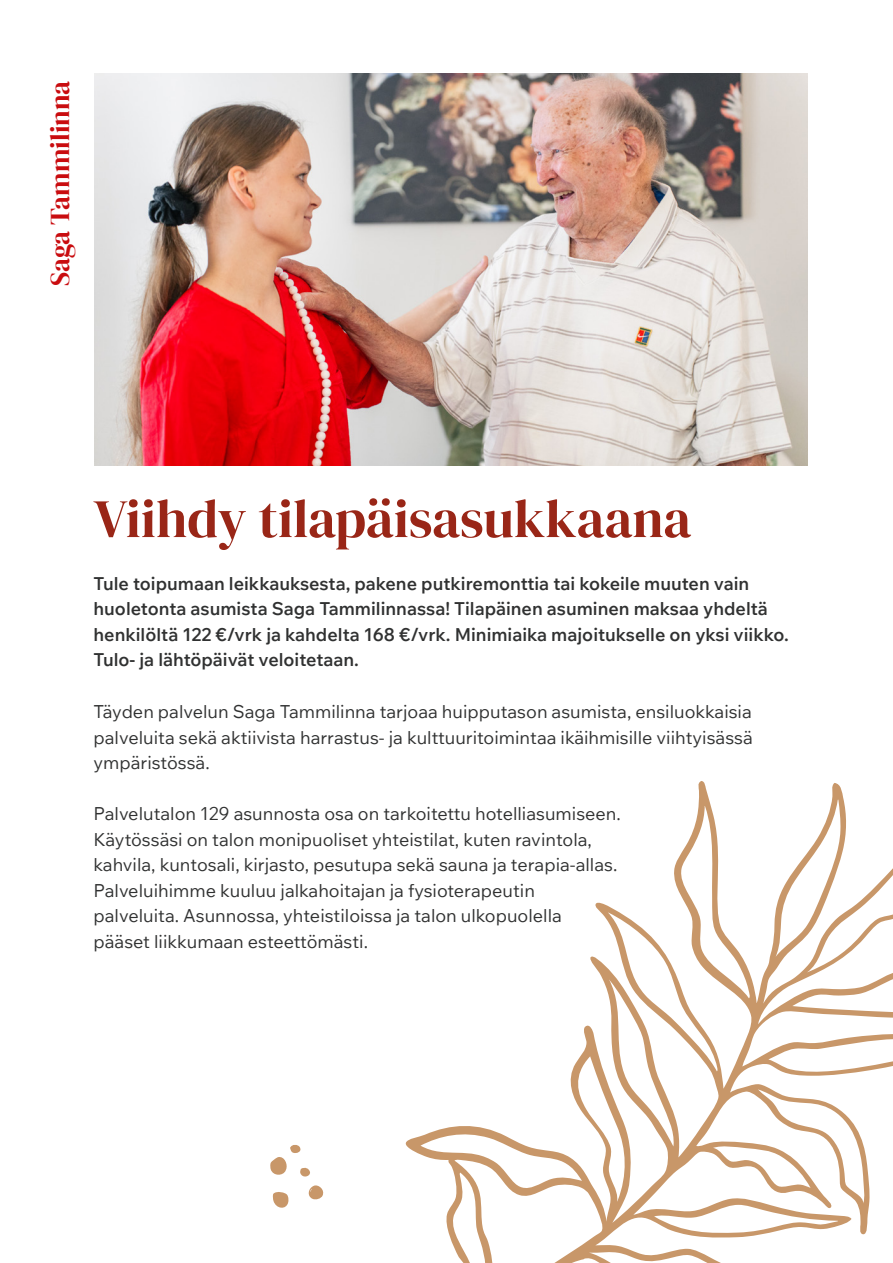
<style>
.page{position:relative;width:893px;height:1263px;background:#fff}
.page>*{position:absolute;margin:0;border:0;box-sizing:border-box;transform-origin:0 0}
.t1{font:54px "DM Serif Display";color:#992617}
.t2{font:27px "DM Serif Display";color:#c90c0f}
.t3{font:18px/25.5px "Wix Madefor Text";color:#303131;text-align:justify}
.t4{font:600 18px/25.5px "Wix Madefor Text";color:#303131}
</style>
<div class="page">
<img style="left:95px;top:73px;width:713px;height:393px">
<svg style="left:270px;top:1145px;width:40px;height:32px"></svg>
<svg style="left:272px;top:1192px;width:17px;height:16px"></svg>
<svg style="left:308px;top:1185px;width:16px;height:15px"></svg>
<svg style="left:405px;top:781px;width:488px;height:482px"></svg>
<h2 class="t2" style="left:50px;top:286px;width:207px;rotate:-90deg">Saga Tammilinna</h2>
<h1 class="t1" style="left:94px;top:498px;width:599px">Viihdy tilapäisasukkaana</h1>
<p class="t4" style="left:94px;top:572px;width:697px">Tule toipumaan leikkauksesta, pakene putkiremonttia tai kokeile muuten vain huoletonta asumista Saga Tammilinnassa! Tilapäinen asuminen maksaa yhdeltä henkilöltä 122 €/vrk ja kahdelta 168 €/vrk. Minimiaika majoitukselle on yksi viikko.<br>Tulo- ja lähtöpäivät veloitetaan.</p>
<p class="t3" style="left:94px;top:701px;width:661px">Täyden palvelun Saga Tammilinna tarjoaa huipputason asumista, ensiluokkaisia palveluita sekä aktiivista harrastus- ja kulttuuritoimintaa ikäihmisille viihtyisässä ympäristössä.</p>
<p class="t3" style="left:94px;top:803px;width:529px;text-align:left">Palvelutalon 129 asunnosta osa on tarkoitettu hotelliasumiseen.<br>Käytössäsi on talon monipuoliset yhteistilat, kuten ravintola, kahvila, kuntosali, kirjasto, pesutupa sekä sauna ja terapia-allas.<br>Palveluihimme kuuluu jalkahoitajan ja fysioterapeutin palveluita. Asunnossa, yhteistiloissa ja talon ulkopuolella pääset liikkumaan esteettömästi.</p>
</div>
